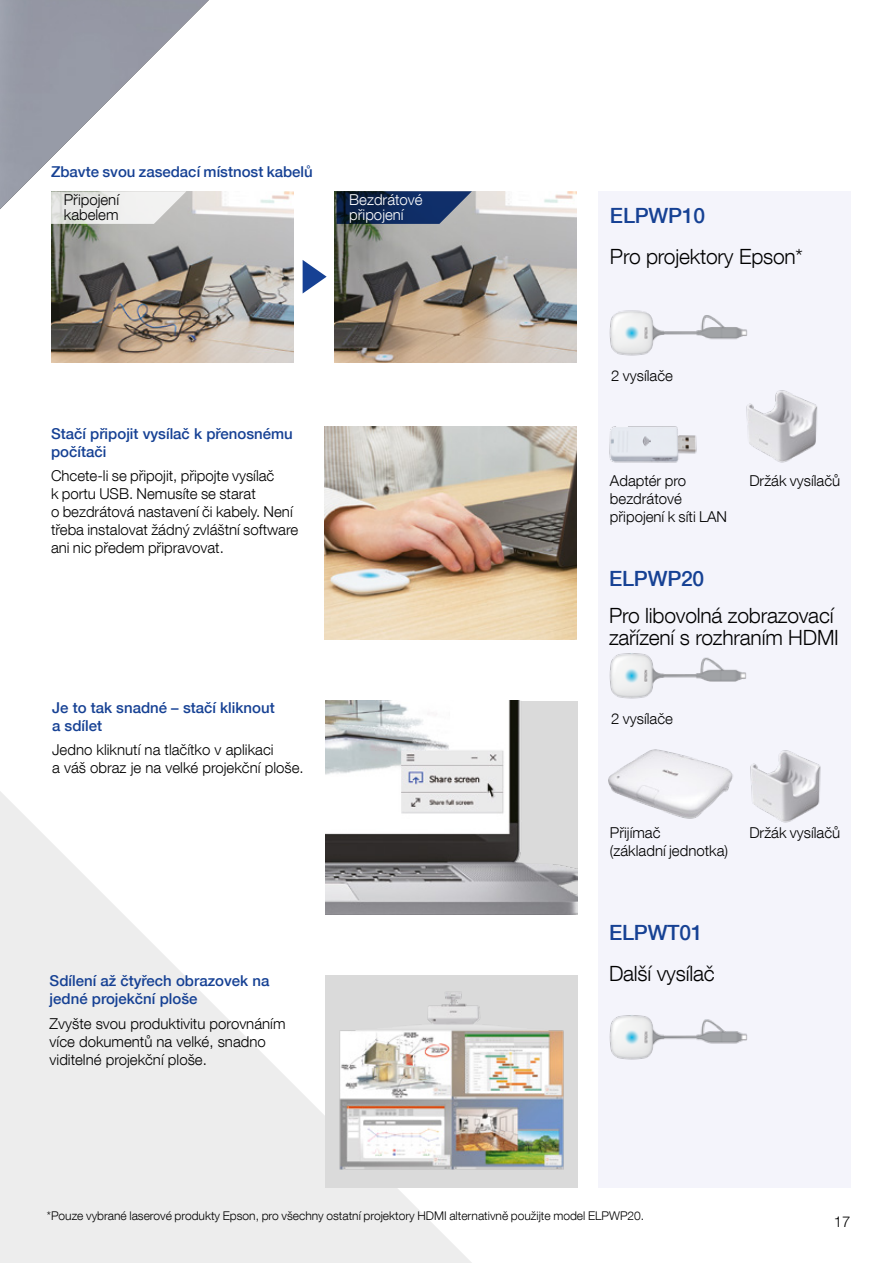
<style>
.page{position:relative;width:893px;height:1263px;background:#fff}
.page>*{position:absolute;margin:0;border:0;box-sizing:border-box;transform-origin:0 0}
.intro{font:300 21px/22.5px "Helvetica Neue LT Com";letter-spacing:-.01em;color:#000}
.intro-2{font:500 21px "Helvetica Neue LT Com";letter-spacing:-.01em;color:#164194}
.Brochure_Body_Copy{font:300 15px/18px "Helvetica Neue LT Com";color:#000}
.Brochure_Small_Sub_H{font:500 15px/18px "Helvetica Neue LT Com";color:#164194}
.t1{font:300 15px/15px "Helvetica Neue LT Com";color:#fff}
.t2{font:300 15px "Helvetica Neue LT Pro";color:#000}
.t3{font:300 12px "Helvetica Neue LT Com";color:#000}
.s1{font-family:"Helvetica Neue LT Pro"}
</style>
<div class="page">
<svg style="left:0;top:791px;width:472px;height:472px;fill:#ededed"></svg>
<div style="left:598px;top:191px;width:252px;height:997px;background:#f4f4fb"></div>
<div style="left:325px;top:975px;width:252px;height:213px;background:#dadada"></div>
<img style="left:339px;top:993px;width:225px;height:177px">
<img style="left:325px;top:427px;width:252px;height:212px">
<img style="left:325px;top:701px;width:252px;height:213px">
<img style="left:750px;top:750px;width:71px;height:73px">
<img style="left:746px;top:390px;width:72px;height:73px">
<img style="left:609px;top:310px;width:138px;height:46px">
<img style="left:609px;top:653px;width:138px;height:46px">
<img style="left:609px;top:1015px;width:138px;height:45px">
<img style="left:608px;top:749px;width:125px;height:70px">
<img style="left:609px;top:426px;width:88px;height:37px">
<img style="left:51px;top:191px;width:242px;height:171px">
<svg style="left:0;top:0;width:209px;height:224px"></svg>
<img style="left:334px;top:191px;width:243px;height:171px">
<svg style="left:303px;top:260px;width:24px;height:33px"></svg>
<svg style="left:336px;top:191px;width:136px;height:33px;background:#223961"></svg>
<p class="Brochure_Small_Sub_H" style="left:51px;top:163px;width:263px">Zbavte svou zasedací místnost kabelů</p>
<p class="Brochure_Body_Copy" style="left:64px;top:192px;width:57px;line-height:15px">Připojení kabelem</p>
<p class="t1" style="left:349px;top:192px;width:75px">Bezdrátové připojení</p>
<p class="Brochure_Small_Sub_H" style="left:51px;top:424px;width:243px">Stačí připojit vysílač k přenosnému počítači</p>
<p class="Brochure_Body_Copy" style="left:51px;top:467px;width:249px">Chcete-li se připojit, připojte vysílač<br>k portu USB. Nemusíte se starat<br>o bezdrátová nastavení či kabely. Není třeba instalovat žádný zvláštní software ani nic předem připravovat.</p>
<p class="Brochure_Small_Sub_H" style="left:52px;top:698px;width:224px">Je to tak snadné – stačí kliknout a sdílet</p>
<p class="Brochure_Body_Copy" style="left:52px;top:740px;width:253px">Jedno kliknutí na tlačítko v aplikaci<br>a váš obraz je na velké projekční ploše<span class="s1">.</span></p>
<p class="Brochure_Small_Sub_H" style="left:50px;top:972px;width:221px">Sdílení až čtyřech obrazovek na jedné projekční ploše</p>
<p class="Brochure_Body_Copy" style="left:50px;top:1014px;width:237px">Zvyšte svou produktivitu porovnáním více dokumentů na velké, snadno viditelné projekční ploše.</p>
<p class="intro-2" style="left:610px;top:203px;width:97px">ELPWP10</p>
<p class="intro" style="left:610px;top:245px;width:195px">Pro projektory Epson*</p>
<p class="Brochure_Body_Copy" style="left:611px;top:367px;width:63px">2 vysílače</p>
<p class="Brochure_Body_Copy" style="left:610px;top:471px;width:119px">Adaptér pro bezdrátové připojení k síti LAN</p>
<p class="Brochure_Body_Copy" style="left:749px;top:471px;width:92px">Držák vysílačů</p>
<p class="intro-2" style="left:609px;top:566px;width:97px">ELPWP20</p>
<p class="intro" style="left:609px;top:603px;width:231px">Pro libovolná zobrazovací zařízení s rozhraním HDMI</p>
<p class="Brochure_Body_Copy" style="left:611px;top:710px;width:63px">2 vysílače</p>
<p class="Brochure_Body_Copy" style="left:610px;top:823px;width:120px">Přijímač<br>(základní jednotka)</p>
<p class="Brochure_Body_Copy" style="left:749px;top:823px;width:92px">Držák vysílačů</p>
<p class="intro-2" style="left:609px;top:920px;width:95px">ELPWT01</p>
<p class="intro" style="left:609px;top:962px;width:107px">Další vysílač</p>
<p class="t3" style="left:47px;top:1208px;width:599px">*Pouze vybrané laserové produkty Epson, pro všechny ostatní projektory HDMI alternativně použijte model ELPWP20.</p>
<p class="t2" style="left:834px;top:1212px;width:18px">17</p>
</div>
